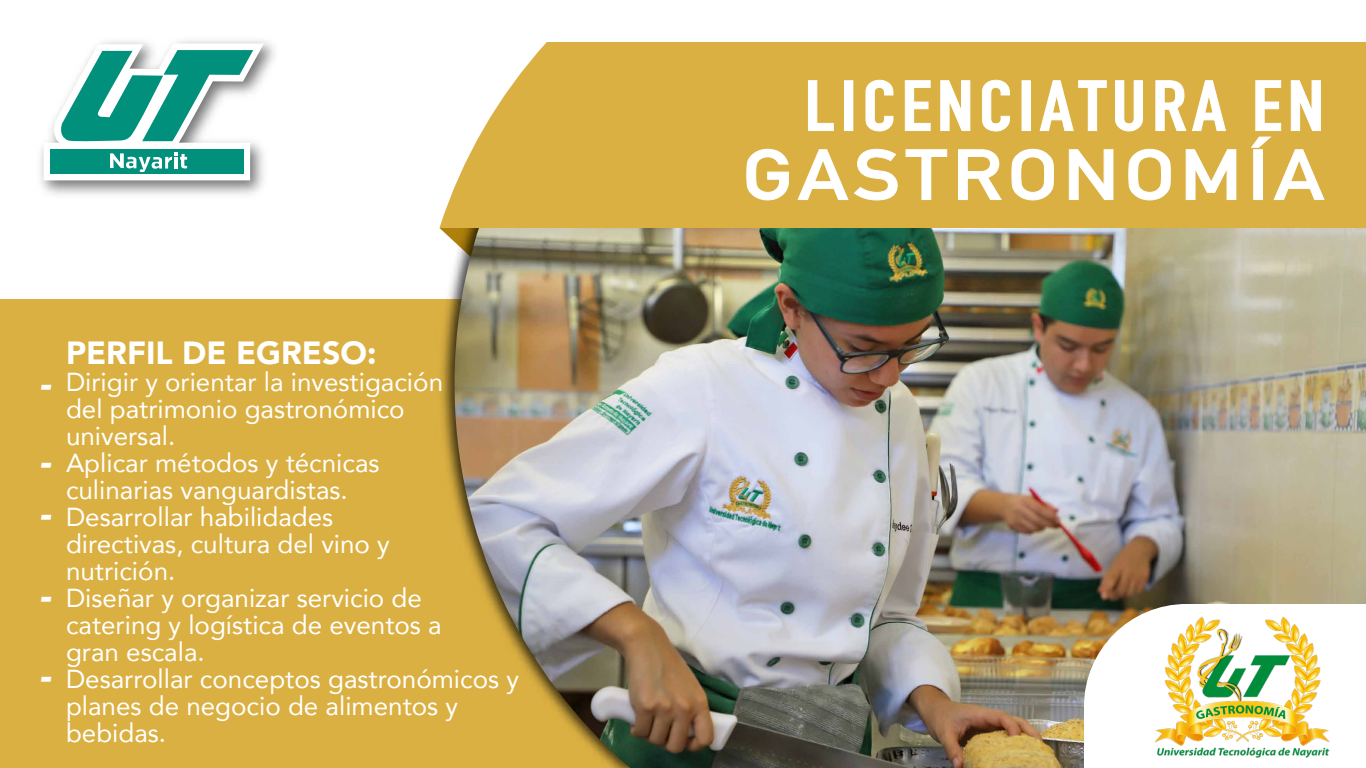
<style>
.page{position:relative;width:1366px;height:768px;background:#fff}
.page>*{position:absolute;margin:0;border:0;box-sizing:border-box;transform-origin:0 0}
.t1{font:700 70px "DIN Condensed";letter-spacing:.07em;color:#fff;scale:1.17 1}
.t2{font:700 70px "DIN Alternate";letter-spacing:.07em;color:#fff;scale:1.17 1}
.t3{font:italic 900 39px/81px "Avenir";color:#fff}
.t4{font:900 32px "Avenir";color:#fff}
.t5{font:26px/27px "Avenir";color:#fff}
</style>
<div class="page">
<div style="left:0;top:300px;width:734px;height:468px;background:#dbb042"></div>
<img style="left:40px;top:40px;width:235px;height:155px">
<svg style="left:44px;top:43px;width:220px;height:137px"></svg>
<img style="left:454px;top:228px;width:912px;height:540px">
<svg style="left:439px;top:228px;width:46px;height:29px"></svg>
<div style="left:440px;top:42px;width:926px;height:186px;background:#dbb042"></div>
<svg style="left:807px;top:80px;width:27px;height:52px"></svg>
<div style="left:844px;top:80px;width:9px;height:51px;border:1px solid #fff"></div>
<svg style="left:865px;top:79px;width:29px;height:53px;background:#dfb959"></svg>
<svg style="left:904px;top:80px;width:27px;height:52px"></svg>
<svg style="left:940px;top:80px;width:31px;height:52px;background:#e0bc60"></svg>
<svg style="left:981px;top:79px;width:29px;height:53px;background:#dfb959"></svg>
<div style="left:1022px;top:80px;width:9px;height:51px;border:1px solid #fff"></div>
<svg style="left:1039px;top:80px;width:68px;height:52px;background:#deb755"></svg>
<svg style="left:1115px;top:80px;width:28px;height:52px"></svg>
<svg style="left:1155px;top:80px;width:72px;height:52px;background:#dfb958"></svg>
<svg style="left:746px;top:148px;width:43px;height:53px;background:#dfb958"></svg>
<svg style="left:797px;top:148px;width:101px;height:53px;background:#deb753"></svg>
<svg style="left:905px;top:149px;width:43px;height:52px;background:#ddb651"></svg>
<svg style="left:958px;top:149px;width:45px;height:52px;background:#dfb959"></svg>
<svg style="left:1011px;top:148px;width:43px;height:53px;background:#deb856"></svg>
<svg style="left:1068px;top:149px;width:46px;height:52px;background:#dfb959"></svg>
<svg style="left:1128px;top:148px;width:43px;height:53px;background:#deb856"></svg>
<svg style="left:1185px;top:149px;width:52px;height:52px;background:#dfb959"></svg>
<svg style="left:1250px;top:80px;width:75px;height:121px;background:#deb754"></svg>
<svg style="left:1084px;top:604px;width:282px;height:164px"></svg>
<img style="left:1150px;top:613px;width:186px;height:145px">
<h2 class="t3" style="left:39px;top:344px;width:13px;line-height:78px">- -</h2>
<h2 class="t3" style="left:39px;top:473px;width:13px;text-align:justify">- - -</h2>
<p class="t4" style="left:66px;top:326px;width:312px">PERFIL DE EGRESO:</p>
<p class="t5" style="left:66px;top:368px;width:454px">Dirigir y orientar la investigación<br>del patrimonio gastronómico universal.<br>Aplicar métodos y técnicas<br>culinarias vanguardistas.<br>Desarrollar habilidades<br>directivas, cultura del vino y<br>nutrición.<br>Diseñar y organizar servicio de catering y logística de eventos a<br>gran escala.<br>Desarrollar conceptos gastronómicos y planes de negocio de alimentos y bebidas.</p>
<h1 class="t1" style="left:805px;top:65px;width:445px">LICENCIATURA EN</h1>
<h1 class="t2" style="left:743px;top:122px;width:498px">GASTRONOMÍA</h1>
</div>
